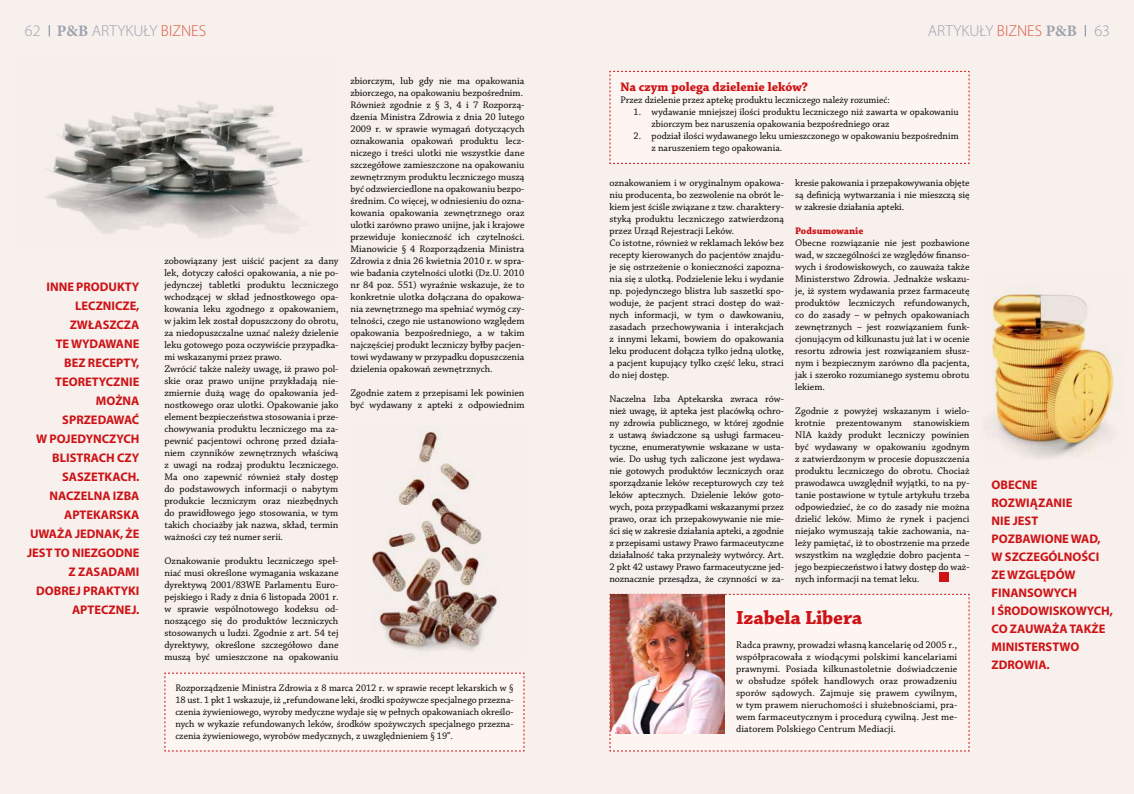
<style>
.page{position:relative;width:1134px;height:794px;background:#f7f0ed}
.page>*{position:absolute;margin:0;border:0;box-sizing:border-box;transform-origin:0 0}
.t1{font:700 20px "Chaparral Pro";letter-spacing:-.01em;color:#cd1316}
.t2{font:300 16px "Myriad Pro";color:#9da2ad}
.t3{font:700 13px "Chaparral Pro";color:#cd1316}
.t4{font:700 12.5px/19px "Myriad Pro";color:#cd1316;text-align:right}
.t5{font:10px/12px "Chaparral Pro";color:#000;text-align:justify}
.t6{font:700 10px "Chaparral Pro";color:#cd1316}
.s1{font-family:"Minion Pro";font-weight:700}
.s2{color:#da5a41}
</style>
<div class="page">
<div style="left:939px;top:573px;width:10px;height:9px;background:#cd1316"></div>
<img style="left:45px;top:101px;width:265px;height:136px">
<svg style="left:164px;top:672px;width:361px;height:80px"></svg>
<svg style="left:609px;top:593px;width:361px;height:159px"></svg>
<img style="left:610px;top:595px;width:115px;height:138px">
<svg style="left:609px;top:70px;width:361px;height:94px"></svg>
<img style="left:992px;top:287px;width:128px;height:171px">
<img style="left:372px;top:430px;width:127px;height:222px">
<h2 class="t2" style="left:57px;top:21px;width:151px"><span class="s1">P&amp;B</span> ARTYKUŁY <span class="s2">BIZNES</span></h2>
<h2 class="t2" style="left:928px;top:21px;width:151px">ARTYKUŁY <span class="s2">BIZNES</span> <span class="s1">P&amp;B</span></h2>
<h2 class="t2" style="left:25px;top:21px;width:17px">62</h2>
<h2 class="t2" style="left:1094px;top:21px;width:17px">63</h2>
<p class="t4" style="left:27px;top:277px;width:114px">INNE PRODUKTY<br>LECZNICZE,<br>ZWŁASZCZA<br>TE WYDAWANE<br>BEZ RECEPTY,<br>TEORETYCZNIE<br>MOŻNA<br>SPRZEDAWAĆ<br>W POJEDYNCZYCH<br>BLISTRACH CZY<br>SASZETKACH.<br>NACZELNA IZBA<br>APTEKARSKA<br>UWAŻA JEDNAK, ŻE<br>JEST TO NIEZGODNE<br>Z ZASADAMI<br>DOBREJ PRAKTYKI<br>APTECZNEJ.</p>
<p class="t5" style="left:164px;top:255px;width:176px;text-align:left">zobowiązany jest uiścić pacjent za dany lek, dotyczy całości opakowania, a nie po&shy;jedynczej tabletki produktu leczniczego wchodzącej w skład jednostkowego opa&shy;kowania leku zgodnego z opakowaniem, w jakim lek został dopuszczony do obrotu, za niedopuszczalne uznać należy dzielenie leku gotowego poza oczywiście przypadka&shy;mi wskazanymi przez prawo.<br>Zwrócić także należy uwagę, iż prawo pol&shy;skie oraz prawo unijne przykładają nie&shy;zmiernie dużą wagę do opakowania jed&shy;nostkowego oraz ulotki. Opakowanie jako element bezpieczeństwa stosowania i prze&shy;chowywania produktu leczniczego ma za&shy;pewnić pacjentowi ochronę przed działa&shy;niem czynników zewnętrznych właściwą z uwagi na rodzaj produktu leczniczego.<br>Ma ono zapewnić również stały dostęp do podstawowych informacji o nabytym produkcie leczniczym oraz niezbędnych do prawidłowego jego stosowania, w tym takich chociażby jak nazwa, skład, termin ważności czy też numer serii.</p>
<p class="t5" style="left:164px;top:555px;width:176px">Oznakowanie produktu leczniczego speł&shy;niać musi określone wymagania wskazane dyrektywą 2001/83WE Parlamentu Euro&shy;pejskiego i Rady z dnia 6 listopada 2001 r. w sprawie wspólnotowego kodeksu od&shy;noszącego się do produktów leczniczych stosowanych u ludzi. Zgodnie z art. 54 tej dyrektywy, określone szczegółowo dane muszą być umieszczone na opakowaniu</p>
<p class="t5" style="left:350px;top:75px;width:176px;text-align:left">zbiorczym, lub gdy nie ma opakowania zbiorczego, na opakowaniu bezpośrednim.<br>Również zgodnie z § 3, 4 i 7 Rozporzą&shy;dzenia Ministra Zdrowia z dnia 20 lutego 2009 r. w sprawie wymagań dotyczących oznakowania opakowań produktu lecz&shy;niczego i treści ulotki nie wszystkie dane szczegółowe zamieszczone na opakowaniu zewnętrznym produktu leczniczego muszą być odzwierciedlone na opakowaniu bezpo&shy;średnim. Co więcej, w odniesieniu do ozna&shy;kowania opakowania zewnętrznego oraz ulotki zarówno prawo unijne, jak i krajowe przewiduje konieczność ich czytelności.<br>Mianowicie § 4 Rozporządzenia Ministra Zdrowia z dnia 26 kwietnia 2010 r. w spra&shy;wie badania czytelności ulotki (Dz.U. 2010 nr 84 poz. 551) wyraźnie wskazuje, że to konkretnie ulotka dołączana do opakowa&shy;nia zewnętrznego ma spełniać wymóg czy&shy;telności, czego nie ustanowiono względem opakowania bezpośredniego, a w takim najczęściej produkt leczniczy byłby pacjen&shy;towi wydawany w przypadku dopuszczenia dzielenia opakowań zewnętrznych.</p>
<p class="t5" style="left:350px;top:387px;width:176px">Zgodnie zatem z przepisami lek powinien być wydawany z apteki z odpowiednim</p>
<p class="t5" style="left:175px;top:682px;width:340px">Rozporządzenie Ministra Zdrowia z 8 marca 2012 r. w sprawie recept lekarskich w § 18 ust. 1 pkt 1 wskazuje, iż „refundowane leki, środki spożywcze specjalnego przezna&shy;czenia żywieniowego, wyroby medyczne wydaje się w pełnych opakowaniach określo&shy;nych w wykazie refundowanych leków, środków spożywczych specjalnego przezna&shy;czenia żywieniowego, wyrobów medycznych, z uwzględnieniem § 19”.</p>
<h3 class="t3" style="left:620px;top:80px;width:189px">Na czym polega dzielenie leków?</h3>
<p class="t5" style="left:620px;top:95px;width:271px">Przez dzielenie przez aptekę produktu leczniczego należy rozumieć:</p>
<p class="t5" style="left:652px;top:107px;width:308px;text-indent:-18px">1. wydawanie mniejszej ilości produktu leczniczego niż zawarta w opakowaniu zbiorczym bez naruszenia opakowania bezpośredniego oraz</p>
<p class="t5" style="left:652px;top:131px;width:308px;text-indent:-18px">2. podział ilości wydawanego leku umieszczonego w opakowaniu bezpośrednim z naruszeniem tego opakowania.</p>
<p class="t5" style="left:609px;top:177px;width:176px;text-align:left">oznakowaniem i w oryginalnym opakowa&shy;niu producenta, bo zezwolenie na obrót le&shy;kiem jest ściśle związane z tzw. charaktery&shy;styką produktu leczniczego zatwierdzoną przez Urząd Rejestracji Leków.<br>Co istotne, również w reklamach leków bez recepty kierowanych do pacjentów znajdu&shy;je się ostrzeżenie o konieczności zapozna&shy;nia się z ulotką. Podzielenie leku i wydanie np. pojedynczego blistra lub saszetki spo&shy;woduje, że pacjent straci dostęp do waż&shy;nych informacji, w tym o dawkowaniu, zasadach przechowywania i interakcjach z innymi lekami, bowiem do opakowania leku producent dołącza tylko jedną ulotkę, a pacjent kupujący tylko część leku, straci do niej dostęp.</p>
<p class="t5" style="left:609px;top:393px;width:176px">Naczelna Izba Aptekarska zwraca rów&shy;nież uwagę, iż apteka jest placówką ochro&shy;ny zdrowia publicznego, w której zgodnie z ustawą świadczone są usługi farmaceu&shy;tyczne, enumeratywnie wskazane w usta&shy;wie. Do usług tych zaliczone jest wydawa&shy;nie gotowych produktów leczniczych oraz sporządzanie leków recepturowych czy też leków aptecznych. Dzielenie leków goto&shy;wych, poza przypadkami wskazanymi przez prawo, oraz ich przepakowywanie nie mie&shy;ści się w zakresie działania apteki, a zgodnie z przepisami ustawy Prawo farmaceutyczne działalność taka przynależy wytwórcy. Art.<br>2 pkt 42 ustawy Prawo farmaceutyczne jed&shy;noznacznie przesądza, że czynności w za-</p>
<p class="t5" style="left:795px;top:177px;width:176px">kresie pakowania i przepakowywania objęte są definicją wytwarzania i nie mieszczą się w zakresie działania apteki.</p>
<p class="t6" style="left:795px;top:225px;width:70px">Podsumowanie</p>
<p class="t5" style="left:795px;top:237px;width:176px">Obecne rozwiązanie nie jest pozbawione wad, w szczególności ze względów finanso&shy;wych i środowiskowych, co zauważa także Ministerstwo Zdrowia. Jednakże wskazu&shy;je, iż system wydawania przez farmaceutę produktów leczniczych refundowanych, co do zasady – w pełnych opakowaniach zewnętrznych – jest rozwiązaniem funk&shy;cjonującym od kilkunastu już lat i w ocenie resortu zdrowia jest rozwiązaniem słusz&shy;nym i bezpiecznym zarówno dla pacjenta, jak i szeroko rozumianego systemu obrotu lekiem.</p>
<p class="t5" style="left:795px;top:405px;width:176px">Zgodnie z powyżej wskazanym i wielo&shy;krotnie prezentowanym stanowiskiem NIA każdy produkt leczniczy powinien być wydawany w opakowaniu zgodnym z zatwierdzonym w procesie dopuszczenia produktu leczniczego do obrotu. Chociaż prawodawca uwzględnił wyjątki, to na py&shy;tanie postawione w tytule artykułu trzeba odpowiedzieć, że co do zasady nie można dzielić leków. Mimo że rynek i pacjenci niejako wymuszają takie zachowania, na&shy;leży pamiętać, iż to obostrzenie ma przede wszystkim na względzie dobro pacjenta – jego bezpieczeństwo i łatwy dostęp do waż&shy;nych informacji na temat leku.</p>
<h1 class="t1" style="left:736px;top:606px;width:127px">Izabela Libera</h1>
<p class="t5" style="left:736px;top:639px;width:223px">Radca prawny, prowadzi własną kancelarię od 2005 r., współpracowała z wiodącymi polskimi kancelariami prawnymi. Posiada kilkunastoletnie doświadczenie w obsłudze spółek handlowych oraz prowadzeniu sporów sądowych. Zajmuje się prawem cywilnym, w tym prawem nieruchomości i służebnościami, pra&shy;wem farmaceutycznym i procedurą cywilną. Jest me&shy;diatorem Polskiego Centrum Mediacji.</p>
<p class="t4" style="left:991px;top:475px;width:123px;line-height:18px;text-align:left">OBECNE<br>ROZWIĄZANIE<br>NIE JEST<br>POZBAWIONE WAD,<br>W SZCZEGÓLNOŚCI<br>ZE WZGLĘDÓW<br>FINANSOWYCH<br>I ŚRODOWISKOWYCH,<br>CO ZAUWAŻA TAKŻE<br>MINISTERSTWO<br>ZDROWIA.</p>
</div>
